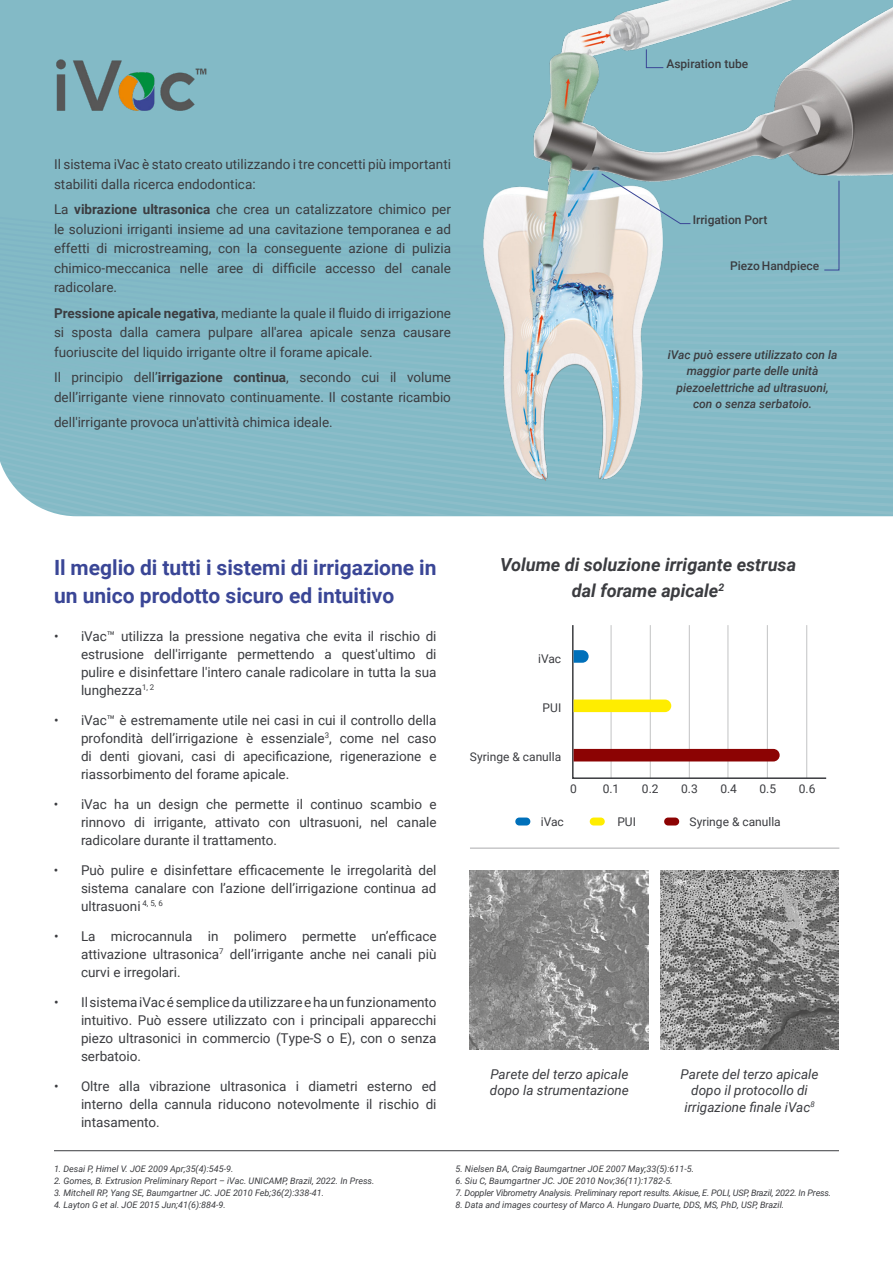
<style>
.page{position:relative;width:893px;height:1263px;background:#fff}
.page>*{position:absolute;margin:0;border:0;box-sizing:border-box;transform-origin:0 0}
.t1{font:700 21px/28.5px "Roboto";color:#3a4696}
.t2{font:italic 700 18px/25.5px "Roboto";color:#3b3c40;text-align:center}
.t3{font:13.5px/18px "Roboto";color:#3b3c40;text-align:justify}
.t4{font:italic 13.5px/16.5px "Roboto";color:#3b3c40}
.t5{font:italic 500 12px/16.5px "Roboto";color:#3b3c40;text-align:center}
.t6{font:12px "Roboto";color:#3b3c40}
.t7{font:500 12px "Roboto";color:#3b3c40}
.t8{font:italic 9px "Roboto";color:#3b3c40}
.t9{font:italic 9px "Roboto";letter-spacing:-.02em;color:#3b3c40}
.s1{font-weight:700}
</style>
<div class="page">
<div style="left:0;top:0;width:474px;height:113px;background:#83bac6"></div>
<svg style="left:43px;top:509px;width:850px;height:7px;background:#88bbc7"></svg>
<svg style="left:28px;top:500px;width:865px;height:9px;background:#87bbc7"></svg>
<svg style="left:18px;top:491px;width:875px;height:9px;background:#87bbc7"></svg>
<svg style="left:10px;top:482px;width:464px;height:9px;background:#87bbc7"></svg>
<svg style="left:5px;top:473px;width:469px;height:9px;background:#86bbc7"></svg>
<svg style="left:1px;top:464px;width:473px;height:9px;background:#86bbc7"></svg>
<svg style="left:0;top:455px;width:474px;height:9px;background:#86bac7"></svg>
<svg style="left:0;top:446px;width:474px;height:9px;background:#86bac6"></svg>
<svg style="left:0;top:436px;width:474px;height:10px;background:#85bac6"></svg>
<svg style="left:0;top:428px;width:474px;height:8px;background:#85bac6"></svg>
<div style="left:0;top:420px;width:474px;height:8px;background:#83bac6"></div>
<div style="left:0;top:412px;width:474px;height:8px;background:#83bac6"></div>
<div style="left:0;top:404px;width:474px;height:8px;background:#83bac6"></div>
<div style="left:0;top:396px;width:474px;height:8px;background:#83bac6"></div>
<div style="left:0;top:388px;width:474px;height:8px;background:#83bac6"></div>
<div style="left:0;top:380px;width:474px;height:8px;background:#83bac6"></div>
<div style="left:0;top:372px;width:474px;height:8px;background:#83bac6"></div>
<div style="left:0;top:364px;width:474px;height:8px;background:#83bac6"></div>
<div style="left:0;top:356px;width:474px;height:8px;background:#83bac6"></div>
<div style="left:0;top:348px;width:474px;height:8px;background:#83bac6"></div>
<div style="left:0;top:340px;width:474px;height:8px;background:#83bac6"></div>
<div style="left:0;top:332px;width:474px;height:8px;background:#83bac6"></div>
<div style="left:0;top:325px;width:474px;height:7px;background:#83bac6"></div>
<div style="left:0;top:317px;width:474px;height:8px;background:#83bac6"></div>
<div style="left:0;top:310px;width:474px;height:7px;background:#83bac6"></div>
<div style="left:0;top:302px;width:474px;height:8px;background:#83b9c6"></div>
<div style="left:0;top:295px;width:474px;height:7px;background:#83b9c6"></div>
<div style="left:0;top:287px;width:474px;height:8px;background:#83b9c6"></div>
<div style="left:0;top:280px;width:474px;height:7px;background:#83b9c6"></div>
<div style="left:0;top:272px;width:474px;height:8px;background:#83b9c6"></div>
<div style="left:0;top:265px;width:474px;height:7px;background:#83b9c6"></div>
<div style="left:0;top:257px;width:474px;height:8px;background:#82b9c6"></div>
<div style="left:0;top:250px;width:474px;height:7px;background:#82b9c5"></div>
<div style="left:0;top:113px;width:474px;height:137px;background:#83bac6"></div>
<img style="left:54px;top:54px;width:154px;height:61px">
<img style="left:474px;top:0;width:419px;height:493px">
<svg style="left:646px;top:49px;width:18px;height:19px"></svg>
<svg style="left:601px;top:173px;width:90px;height:51px"></svg>
<svg style="left:823px;top:180px;width:17px;height:91px;background:#7eb2c2"></svg>
<hr style="left:54px;top:1150px;width:785px;height:1px;background:#3b3c40">
<hr style="left:470px;top:848px;width:369px;height:1px;background:#ababad">
<svg style="left:572px;top:625px;width:255px;height:154px"></svg>
<div style="left:515px;top:817px;width:15px;height:8px;background:#0070ba;border-radius:4px"></div>
<div style="left:590px;top:817px;width:15px;height:8px;background:#ffed00;border-radius:4px"></div>
<div style="left:664px;top:817px;width:15px;height:8px;background:#8c0303;border-radius:4px"></div>
<img style="left:470px;top:871px;width:179px;height:178px">
<img style="left:660px;top:871px;width:179px;height:178px">
<p class="t3" style="left:54px;top:154px;width:398px;line-height:19.5px">Il sistema iVac è stato creato utilizzando i tre concetti più importanti stabiliti dalla ricerca endodontica:</p>
<p class="t3" style="left:54px;top:199px;width:398px;line-height:19.5px">La <span class="s1">vibrazione ultrasonica</span> che crea un catalizzatore chimico per le soluzioni irriganti insieme ad una cavitazione temporanea e ad effetti di microstreaming, con la conseguente azione di pulizia chimico-meccanica nelle aree di difficile accesso del canale radicolare.</p>
<p class="t3" style="left:54px;top:303px;width:398px;line-height:19.5px"><span class="s1">Pressione apicale negativa</span>, mediante la quale il fluido di irrigazione si sposta dalla camera pulpare all'area apicale senza causare fuoriuscite del liquido irrigante oltre il forame apicale.</p>
<p class="t3" style="left:54px;top:367px;width:398px;line-height:19.5px">Il principio dell’<span class="s1">irrigazione continua</span>, secondo cui il volume dell’irrigante viene rinnovato continuamente. Il costante ricambio</p>
<p class="t3" style="left:54px;top:413px;width:280px">dell'irrigante provoca un'attività chimica ideale.</p>
<p class="t7" style="left:666px;top:55px;width:83px">Aspiration tube</p>
<p class="t7" style="left:693px;top:211px;width:76px">Irrigation Port</p>
<p class="t7" style="left:730px;top:258px;width:91px">Piezo Handpiece</p>
<p class="t5" style="left:668px;top:346px;width:171px">iVac può essere utilizzato con la maggior parte delle unità piezoelettriche ad ultrasuoni, con o senza serbatoio.</p>
<h1 class="t1" style="left:54px;top:552px;width:384px">Il meglio di tutti i sistemi di irrigazione in un unico prodotto sicuro ed intuitivo</h1>
<h2 class="t2" style="left:500px;top:551px;width:298px">Volume di soluzione irrigante estrusa dal forame apicale<sup>2</sup></h2>
<p class="t3" style="left:81px;top:626px;width:357px;text-indent:-27px">• iVac™ utilizza la pressione negativa che evita il rischio di estrusione dell'irrigante permettendo a quest'ultimo di pulire e disinfettare l'intero canale radicolare in tutta la sua lunghezza<sup>1,</sup> <sup>2</sup></p>
<p class="t3" style="left:81px;top:710px;width:357px;text-indent:-27px">• iVac™ è estremamente utile nei casi in cui il controllo della profondità dell’irrigazione è essenziale<sup>3</sup>, come nel caso di denti giovani, casi di apecificazione, rigenerazione e riassorbimento del forame apicale.</p>
<p class="t3" style="left:81px;top:794px;width:357px;text-indent:-27px">• iVac ha un design che permette il continuo scambio e rinnovo di irrigante, attivato con ultrasuoni, nel canale radicolare durante il trattamento.</p>
<p class="t3" style="left:81px;top:860px;width:357px;text-indent:-27px">• Può pulire e disinfettare efficacemente le irregolarità del sistema canalare con l’azione dell’irrigazione continua ad ultrasuoni <sup>4,</sup> <sup>5,</sup> <sup>6</sup></p>
<p class="t3" style="left:81px;top:926px;width:357px;text-indent:-27px">• La microcannula in polimero permette un’efficace attivazione ultrasonica<sup>7</sup> dell’irrigante anche nei canali più curvi e irregolari.</p>
<p class="t3" style="left:81px;top:992px;width:357px;text-indent:-27px">• Il sistema iVac é semplice da utilizzare e ha un funzionamento intuitivo. Può essere utilizzato con i principali apparecchi piezo ultrasonici in commercio (Type-S o E), con o senza serbatoio.</p>
<p class="t3" style="left:81px;top:1076px;width:357px;text-indent:-27px">• Oltre alla vibrazione ultrasonica i diametri esterno ed interno della cannula riducono notevolmente il rischio di intasamento.</p>
<p class="t8" style="left:54px;top:1162px;width:181px">1. Desai P, Himel V. JOE 2009 Apr;35(4):545-9.</p>
<p class="t8" style="left:54px;top:1174px;width:322px">2. Gomes, B. Extrusion Preliminary Report – iVac. UNICAMP, Brazil, 2022. In Press.</p>
<p class="t8" style="left:54px;top:1186px;width:272px">3. Mitchell RP, Yang SE, Baumgartner JC. JOE 2010 Feb;36(2):338-41.</p>
<p class="t8" style="left:54px;top:1198px;width:173px">4. Layton G et al. JOE 2015 Jun;41(6):884-9.</p>
<p class="t6" style="left:538px;top:650px;width:25px">iVac</p>
<p class="t6" style="left:543px;top:699px;width:20px">PUI</p>
<p class="t6" style="left:470px;top:749px;width:93px">Syringe &amp; canulla</p>
<p class="t6" style="left:570px;top:780px;width:8px">0</p>
<p class="t6" style="left:603px;top:780px;width:18px">0.1</p>
<p class="t6" style="left:642px;top:780px;width:18px">0.2</p>
<p class="t6" style="left:681px;top:780px;width:18px">0.3</p>
<p class="t6" style="left:720px;top:780px;width:18px">0.4</p>
<p class="t6" style="left:759px;top:780px;width:18px">0.5</p>
<p class="t6" style="left:799px;top:780px;width:18px">0.6</p>
<p class="t6" style="left:541px;top:813px;width:25px">iVac</p>
<p class="t6" style="left:617px;top:813px;width:20px">PUI</p>
<p class="t6" style="left:689px;top:813px;width:93px">Syringe &amp; canulla</p>
<p class="t4" style="left:490px;top:1065px;width:140px">Parete del terzo apicale dopo la strumentazione</p>
<p class="t4" style="left:681px;top:1065px;width:139px;text-align:center">Parete del terzo apicale dopo il protocollo di irrigazione finale iVac<sup>8</sup></p>
<p class="t8" style="left:455px;top:1162px;width:240px">5. Nielsen BA, Craig Baumgartner JOE 2007 May;33(5):611-5.</p>
<p class="t8" style="left:455px;top:1174px;width:219px">6. Siu C, Baumgartner JC. JOE 2010 Nov;36(11):1782-5.</p>
<p class="t9" style="left:455px;top:1186px;width:377px">7. Doppler Vibrometry Analysis. Preliminary report results. Akisue, E. POLI, USP, Brazil, 2022. In Press.</p>
<p class="t8" style="left:455px;top:1198px;width:330px">8. Data and images courtesy of Marco A. Hungaro Duarte, DDS, MS, PhD, USP, Brazil.</p>
</div>
